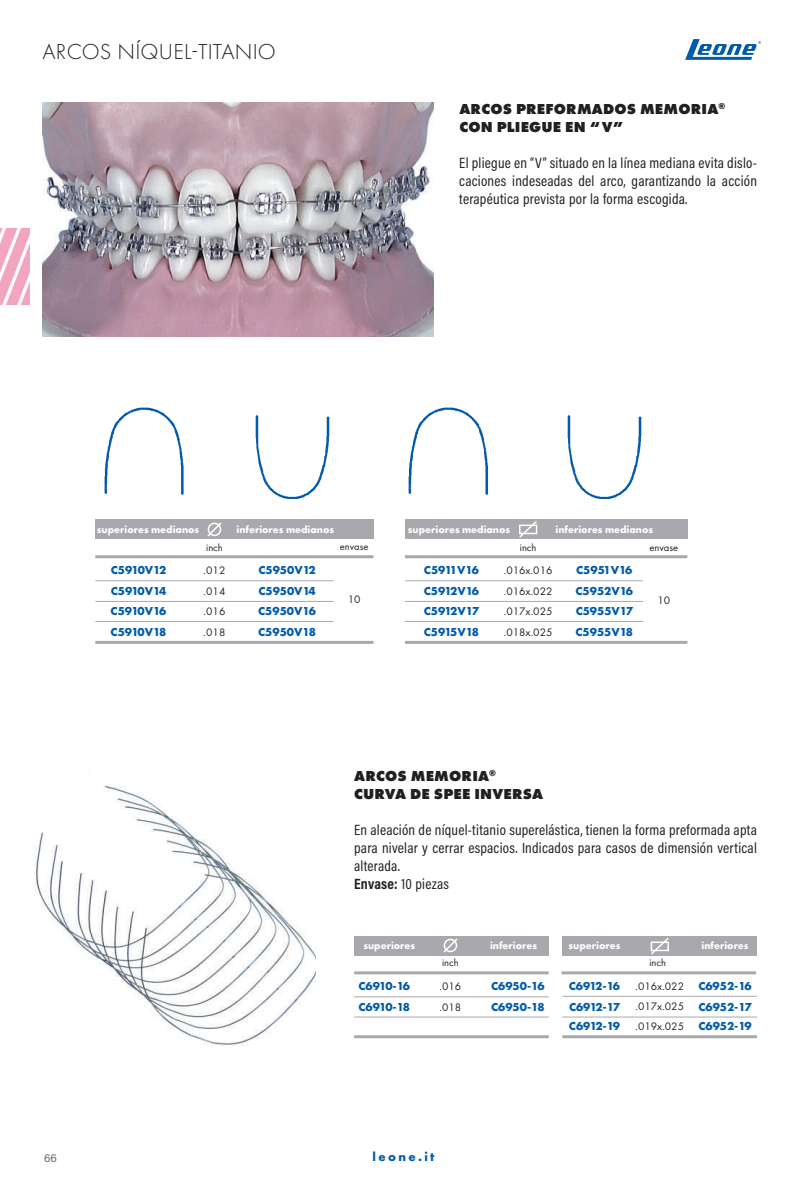
<style>
.page{position:relative;width:808px;height:1191px;background:#fff}
.page>*{position:absolute;margin:0;border:0;box-sizing:border-box;transform-origin:0 0}
.t1{font:300 22.5px "Futura PT";letter-spacing:.01em;color:#231f20}
.t2{font:15px/18px "Acumin Pro Cond";letter-spacing:.015em;color:#231f20}
.t3{font:800 15px/18px "Futura PT";letter-spacing:.01em;color:#231f20}
.t4{font:700 13.05px "Futura PT";letter-spacing:.18em;color:#015aaa}
.t5{font:700 12px/20.7px "Futura PT";color:#015aaa}
.t6{font:700 12px/20.7px "Futura PT";letter-spacing:-.06em;color:#015aaa}
.t7{font:11.7px "Acumin Pro";color:#6c6d70}
.t8{font:11.25px/20.9px "Futura PT";color:#231f20}
.t9{font:700 10.5px "Futura PT";color:#fff}
.t10{font:10.5px "Futura PT";color:#231f20}
.s1{font-weight:700}
</style>
<div class="page">
<svg style="left:0;top:229px;width:30px;height:75px"></svg>
<svg style="left:685px;top:39px;width:76px;height:21px"></svg>
<img style="left:35px;top:785px;width:280px;height:261px">
<div style="left:354px;top:936px;width:195px;height:19px;background:#a8a9ad"></div>
<hr style="left:354px;top:996px;width:195px;height:1px;background:#a8a9ad">
<hr style="left:354px;top:971px;width:195px;height:3px;background:#a8a9ad">
<svg style="left:443px;top:938px;width:15px;height:15px"></svg>
<hr style="left:354px;top:1035px;width:195px;height:3px;background:#a8a9ad">
<hr style="left:354px;top:1016px;width:195px;height:1px;background:#a8a9ad">
<hr style="left:561px;top:971px;width:195px;height:3px;background:#a8a9ad">
<div style="left:562px;top:936px;width:195px;height:19px;background:#a8a9ad"></div>
<hr style="left:562px;top:996px;width:195px;height:1px;background:#a8a9ad">
<hr style="left:562px;top:1035px;width:195px;height:3px;background:#a8a9ad">
<hr style="left:562px;top:1016px;width:195px;height:1px;background:#a8a9ad">
<svg style="left:649px;top:938px;width:21px;height:18px"></svg>
<div style="left:651px;top:941px;width:18px;height:10px;border:2px solid #fff"></div>
<img style="left:42px;top:102px;width:392px;height:234px">
<img style="left:104px;top:407px;width:80px;height:88px">
<img style="left:255px;top:415px;width:75px;height:84px">
<img style="left:408px;top:407px;width:80px;height:88px">
<img style="left:567px;top:415px;width:75px;height:84px">
<div style="left:95px;top:520px;width:278px;height:19px;background:#a8a9ad"></div>
<hr style="left:95px;top:580px;width:239px;height:1px;background:#a8a9ad">
<hr style="left:95px;top:621px;width:239px;height:1px;background:#a8a9ad">
<hr style="left:95px;top:601px;width:239px;height:1px;background:#a8a9ad">
<hr style="left:95px;top:641px;width:278px;height:3px;background:#a8a9ad">
<hr style="left:95px;top:555px;width:278px;height:3px;background:#a8a9ad">
<svg style="left:207px;top:522px;width:15px;height:15px"></svg>
<div style="left:405px;top:520px;width:282px;height:19px;background:#a8a9ad"></div>
<hr style="left:405px;top:580px;width:238px;height:1px;background:#a8a9ad">
<hr style="left:405px;top:621px;width:238px;height:1px;background:#a8a9ad">
<hr style="left:405px;top:601px;width:238px;height:1px;background:#a8a9ad">
<hr style="left:405px;top:641px;width:282px;height:3px;background:#a8a9ad">
<hr style="left:405px;top:555px;width:282px;height:3px;background:#a8a9ad">
<svg style="left:518px;top:519px;width:20px;height:19px"></svg>
<div style="left:519px;top:524px;width:18px;height:10px;border:2px solid #fff"></div>
<h1 class="t1" style="left:43px;top:39px;width:235px">ARCOS NÍQUEL-TITANIO</h1>
<p class="t3" style="left:459px;top:99px;width:267px">ARCOS PREFORMADOS MEMORIA<sup>®<br></sup>CON PLIEGUE EN “V”</p>
<p class="t2" style="left:459px;top:153px;width:299px;text-align:justify">El pliegue en “V” situado en la línea mediana evita dislo&shy;caciones indeseadas del arco, garantizando la acción terapéutica prevista por la forma escogida.</p>
<p class="t9" style="left:97px;top:523px;width:104px">superiores medianos</p>
<p class="t5" style="left:111px;top:559px;width:57px">C5910V12</p>
<p class="t5" style="left:111px;top:600px;width:57px">C5910V16</p>
<p class="t10" style="left:206px;top:541px;width:18px">inch</p>
<p class="t8" style="left:204px;top:560px;width:23px">.012</p>
<p class="t8" style="left:204px;top:600px;width:23px">.016</p>
<p class="t5" style="left:111px;top:580px;width:57px">C5910V14</p>
<p class="t5" style="left:111px;top:621px;width:57px">C5910V18</p>
<p class="t8" style="left:204px;top:580px;width:23px">.014</p>
<p class="t8" style="left:204px;top:621px;width:23px">.018</p>
<p class="t9" style="left:237px;top:523px;width:99px">inferiores medianos</p>
<p class="t5" style="left:258px;top:559px;width:59px">C5950V12</p>
<p class="t5" style="left:258px;top:600px;width:59px">C5950V16</p>
<p class="t10" style="left:340px;top:540px;width:30px">envase</p>
<p class="t5" style="left:258px;top:580px;width:59px">C5950V14</p>
<p class="t5" style="left:258px;top:621px;width:59px">C5950V18</p>
<p class="t8" style="left:348px;top:588px;width:14px">10</p>
<p class="t9" style="left:556px;top:523px;width:99px">inferiores medianos</p>
<p class="t5" style="left:576px;top:559px;width:58px">C5951V16</p>
<p class="t5" style="left:576px;top:600px;width:59px">C5955V17</p>
<p class="t9" style="left:408px;top:523px;width:104px">superiores medianos</p>
<p class="t10" style="left:520px;top:541px;width:18px">inch</p>
<p class="t10" style="left:649px;top:541px;width:30px">envase</p>
<p class="t5" style="left:424px;top:559px;width:56px">C5911V16</p>
<p class="t5" style="left:424px;top:600px;width:57px">C5912V17</p>
<p class="t8" style="left:504px;top:560px;width:50px">.016x.016</p>
<p class="t8" style="left:504px;top:600px;width:50px">.017x.025</p>
<p class="t5" style="left:424px;top:580px;width:57px">C5912V16</p>
<p class="t5" style="left:424px;top:621px;width:57px">C5915V18</p>
<p class="t5" style="left:575px;top:580px;width:59px">C5952V16</p>
<p class="t5" style="left:575px;top:621px;width:59px">C5955V18</p>
<p class="t8" style="left:504px;top:580px;width:50px">.016x.022</p>
<p class="t8" style="left:504px;top:621px;width:50px">.018x.025</p>
<p class="t8" style="left:657px;top:589px;width:14px">10</p>
<p class="t3" style="left:354px;top:766px;width:191px">ARCOS MEMORIA<sup>®<br></sup>CURVA DE SPEE INVERSA</p>
<p class="t2" style="left:354px;top:820px;width:404px">En aleación de níquel-titanio superelástica, tienen la forma preformada apta para nivelar y cerrar espacios. Indicados para casos de dimensión vertical alterada.<br><span class="s1">Envase:</span> 10 piezas</p>
<p class="t9" style="left:363px;top:939px;width:53px">superiores</p>
<p class="t6" style="left:358px;top:975px;width:53px">C6910-16<br>C6910-18</p>
<p class="t10" style="left:442px;top:956px;width:18px">inch</p>
<p class="t8" style="left:440px;top:976px;width:23px">.016 .018</p>
<p class="t9" style="left:490px;top:939px;width:48px">inferiores</p>
<p class="t5" style="left:491px;top:975px;width:55px">C6950-16<br>C6950-18</p>
<p class="t9" style="left:569px;top:939px;width:53px">superiores</p>
<p class="t9" style="left:701px;top:938px;width:48px">inferiores</p>
<p class="t5" style="left:569px;top:975px;width:53px">C6912-16</p>
<p class="t5" style="left:569px;top:1015px;width:53px">C6912-19</p>
<p class="t5" style="left:569px;top:996px;width:52px">C6912-17</p>
<p class="t10" style="left:649px;top:956px;width:18px">inch</p>
<p class="t8" style="left:635px;top:975px;width:50px">.016x.022</p>
<p class="t8" style="left:635px;top:1015px;width:50px">.019x.025</p>
<p class="t8" style="left:635px;top:996px;width:50px">.017x.025</p>
<p class="t5" style="left:698px;top:975px;width:55px">C6952-16</p>
<p class="t5" style="left:698px;top:1015px;width:55px">C6952-19</p>
<p class="t5" style="left:699px;top:996px;width:54px">C6952-17</p>
<p class="t7" style="left:44px;top:1149px;width:14px">66</p>
<p class="t4" style="left:372px;top:1148px;width:64px">leone.it</p>
</div>
